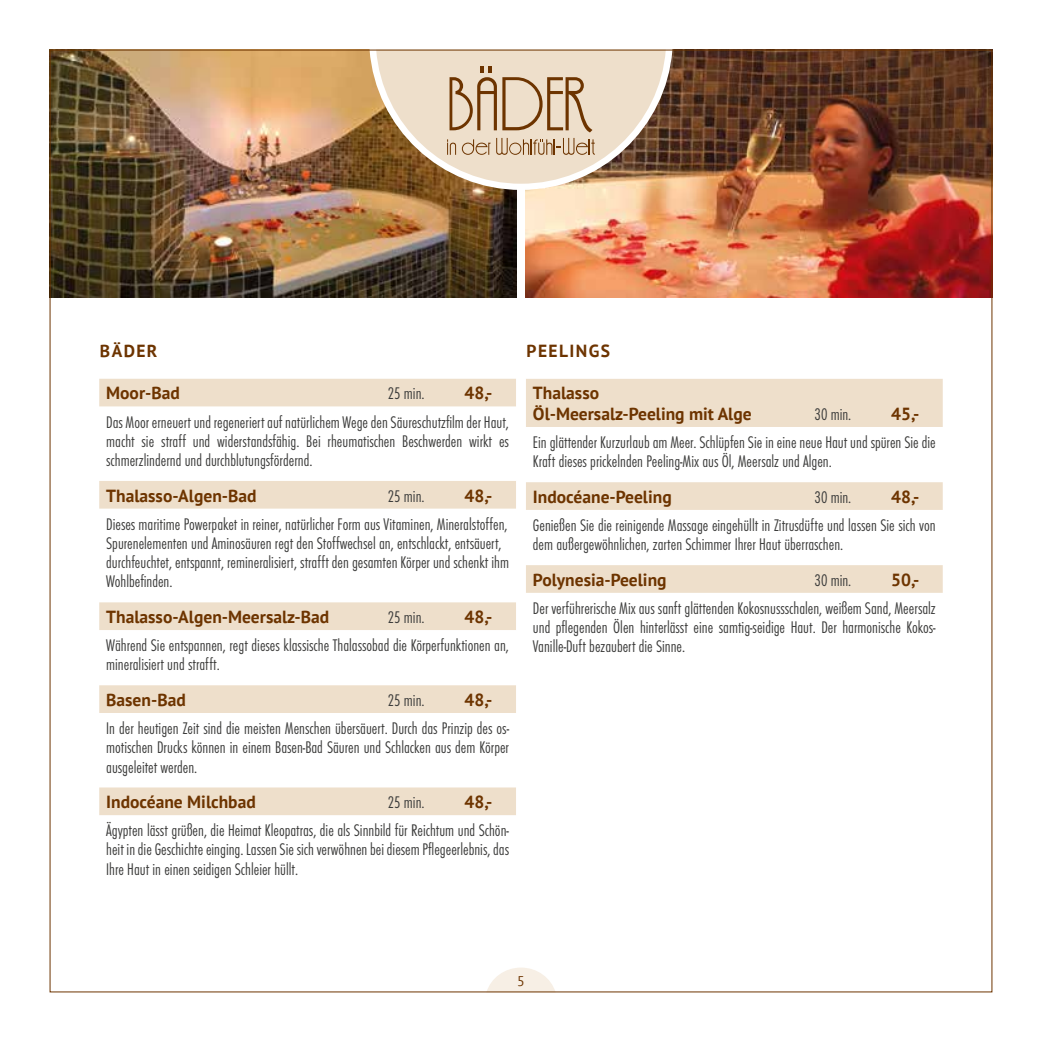
<style>
.page{position:relative;width:1042px;height:1042px;background:#fff}
.page>*{position:absolute;margin:0;border:0;box-sizing:border-box;transform-origin:0 0}
.t1{font:300 condensed 17.5px/19.2px "Futura T";color:#3c3c3b;text-align:justify}
.t2{font:700 17.5px/21px "PT Sans";color:#6d3400}
.t3{font:700 17.5px "PT Sans";letter-spacing:.08em;color:#6d3400}
.t4{font:14px "PT Sans";color:#6d3400}
</style>
<div class="page">
<svg style="left:487px;top:967px;width:68px;height:23px"></svg>
<img style="left:52px;top:52px;width:464px;height:246px">
<img style="left:526px;top:52px;width:464px;height:246px">
<svg style="left:368px;top:49px;width:305px;height:142px;background:#b3936f"></svg>
<svg style="left:99px;top:379px;width:417px;height:436px"></svg>
<svg style="left:526px;top:379px;width:417px;height:214px"></svg>
<svg style="left:370px;top:52px;width:301px;height:137px;background:#cfb9a0"></svg>
<p class="t2" style="left:100px;top:340px;width:59px">BÄDER</p>
<p class="t3" style="left:527px;top:339px;width:85px">PEELINGS</p>
<p class="t2" style="left:106px;top:382px;width:75px">Moor-Bad</p>
<p class="t1" style="left:388px;top:384px;width:38px">25 min.</p>
<p class="t2" style="left:464px;top:382px;width:30px">48,-</p>
<p class="t1" style="left:106px;top:412px;width:404px">Das Moor erneuert und regeneriert auf natürlichem Wege den Säureschutzfilm der Haut, macht sie straff und widerstandsfähig. Bei rheumatischen Beschwerden wirkt es schmerzlindernd und durchblutungsfördernd.</p>
<p class="t2" style="left:106px;top:484px;width:152px">Thalasso-Algen-Bad</p>
<p class="t1" style="left:388px;top:486px;width:38px">25 min.</p>
<p class="t2" style="left:464px;top:484px;width:30px">48,-</p>
<p class="t1" style="left:106px;top:514px;width:404px;text-align:left">Dieses maritime Powerpaket in reiner, natürlicher Form aus Vitaminen, Mineralstoffen, Spurenelementen und Aminosäuren regt den Stoffwechsel an, entschlackt, entsäuert, durchfeuchtet, entspannt, remineralisiert, strafft den gesamten Körper und schenkt ihm Wohlbefinden.</p>
<p class="t2" style="left:106px;top:606px;width:225px">Thalasso-Algen-Meersalz-Bad</p>
<p class="t1" style="left:388px;top:607px;width:38px">25 min.</p>
<p class="t2" style="left:464px;top:606px;width:30px">48,-</p>
<p class="t1" style="left:106px;top:635px;width:404px">Während Sie entspannen, regt dieses klassische Thalassobad die Körperfunktionen an, mineralisiert und strafft.</p>
<p class="t2" style="left:106px;top:689px;width:81px">Basen-Bad</p>
<p class="t1" style="left:388px;top:690px;width:38px">25 min.</p>
<p class="t2" style="left:464px;top:689px;width:30px">48,-</p>
<p class="t1" style="left:106px;top:718px;width:404px">In der heutigen Zeit sind die meisten Menschen übersäuert. Durch das Prinzip des os&shy;motischen Drucks können in einem Basen-Bad Säuren und Schlacken aus dem Körper ausgeleitet werden.</p>
<p class="t2" style="left:106px;top:791px;width:151px">Indocéane Milchbad</p>
<p class="t1" style="left:388px;top:792px;width:38px">25 min.</p>
<p class="t2" style="left:464px;top:791px;width:30px">48,-</p>
<p class="t1" style="left:106px;top:820px;width:404px">Ägypten lässt grüßen, die Heimat Kleopatras, die als Sinnbild für Reichtum und Schön&shy;heit in die Geschichte einging. Lassen Sie sich verwöhnen bei diesem Pflegeerlebnis, das Ihre Haut in einen seidigen Schleier hüllt.</p>
<p class="t2" style="left:533px;top:382px;width:220px">Thalasso<br>Öl-Meersalz-Peeling mit Alge</p>
<p class="t1" style="left:814px;top:404px;width:38px">30 min.</p>
<p class="t2" style="left:891px;top:403px;width:30px">45,-</p>
<p class="t1" style="left:533px;top:432px;width:404px">Ein glättender Kurzurlaub am Meer. Schlüpfen Sie in eine neue Haut und spüren Sie die<br>Kraft dieses prickelnden Peeling-Mix aus Öl, Meersalz und Algen.</p>
<p class="t2" style="left:533px;top:486px;width:140px">Indocéane-Peeling</p>
<p class="t1" style="left:814px;top:487px;width:38px">30 min.</p>
<p class="t2" style="left:891px;top:486px;width:30px">48,-</p>
<p class="t1" style="left:533px;top:515px;width:404px">Genießen Sie die reinigende Massage eingehüllt in Zitrusdüfte und lassen Sie sich von dem außergewöhnlichen, zarten Schimmer Ihrer Haut überraschen.</p>
<p class="t2" style="left:533px;top:569px;width:135px">Polynesia-Peeling</p>
<p class="t1" style="left:814px;top:570px;width:38px">30 min.</p>
<p class="t2" style="left:891px;top:569px;width:30px">50,-</p>
<p class="t1" style="left:533px;top:598px;width:404px">Der verführerische Mix aus sanft glättenden Kokosnussschalen, weißem Sand, Meersalz und pflegenden Ölen hinterlässt eine samtig-seidige Haut. Der harmonische Kokos-Vanille-Duft bezaubert die Sinne.</p>
<p class="t4" style="left:517px;top:972px;width:9px">5</p>
</div>
